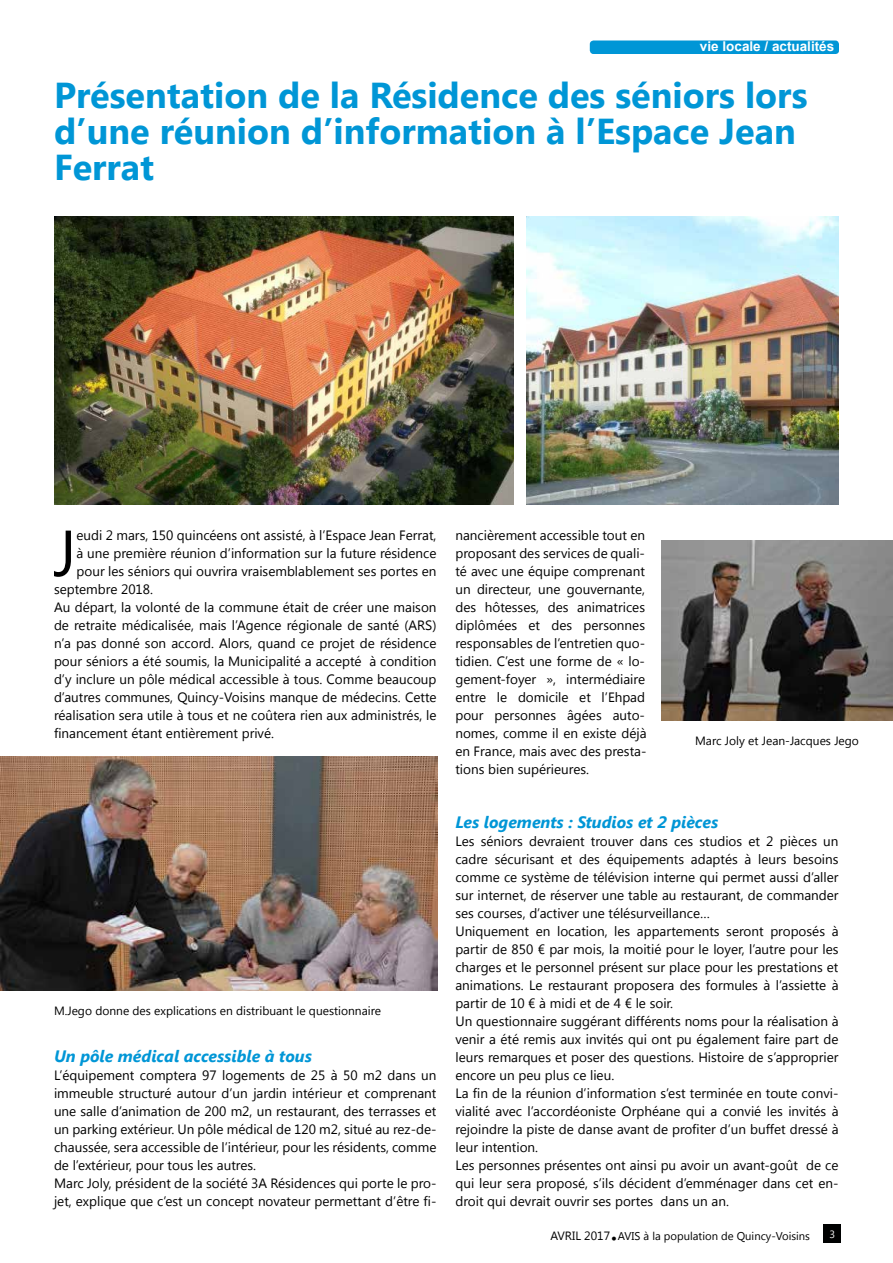
<style>
.page{position:relative;width:893px;height:1263px;background:#fff}
.page>*{position:absolute;margin:0;border:0;box-sizing:border-box;transform-origin:0 0}
.t1{font:64.95px "Segoe UI";color:#000}
.t2{font:700 36px/36px "Segoe UI";color:#0096d6}
.t3{font:36px "Segoe UI";color:#000}
.t4{font:italic 700 16.5px "Segoe UI";color:#0096d6}
.t5{font:13.5px/18px "Segoe UI";color:#000}
.t6{font:700 13.5px "Arial";color:#fff}
.t7{font:12px "Segoe UI";color:#000}
.t8{font:11.25px "Segoe UI";color:#000}
.t9{font:10.5px "Segoe UI";color:#fff}
</style>
<div class="page">
<div style="left:824px;top:1224px;width:17px;height:19px;background:#000101"></div>
<div style="left:590px;top:41px;width:249px;height:13px;background:#0096d6;border-radius:4px"></div>
<img style="left:54px;top:216px;width:459px;height:288px">
<img style="left:526px;top:216px;width:313px;height:288px">
<img style="left:662px;top:540px;width:231px;height:180px">
<img style="left:0;top:756px;width:438px;height:234px">
<p class="t6" style="left:700px;top:38px;width:136px">vie locale / actualités</p>
<h2 class="t2" style="left:54px;top:75px;width:755px">Présentation de la Résidence des séniors lors d’une réunion d’information à l’Espace Jean<br>Ferrat</h2>
<h1 class="t1" style="left:53px;top:508px;width:25px">J</h1>
<p class="t5" style="left:77px;top:526px;width:361px">eudi 2 mars, 150 quincéens ont assisté, à l’Espace Jean Ferrat,</p>
<p class="t5" style="left:77px;top:544px;width:361px">à une première réunion d’information sur la future résidence</p>
<p class="t5" style="left:77px;top:562px;width:361px">pour les séniors qui ouvrira vraisemblablement ses portes en</p>
<p class="t5" style="left:54px;top:580px;width:101px">septembre 2018.</p>
<p class="t5" style="left:54px;top:598px;width:384px">Au départ, la volonté de la commune était de créer une maison</p>
<p class="t5" style="left:54px;top:616px;width:384px">de retraite médicalisée, mais l’Agence régionale de santé (ARS)</p>
<p class="t5" style="left:54px;top:634px;width:384px">n’a pas donné son accord. Alors, quand ce projet de résidence</p>
<p class="t5" style="left:54px;top:652px;width:384px">pour séniors a été soumis, la Municipalité a accepté à condition</p>
<p class="t5" style="left:54px;top:670px;width:384px">d’y inclure un pôle médical accessible à tous. Comme beaucoup</p>
<p class="t5" style="left:54px;top:688px;width:384px">d’autres communes, Quincy-Voisins manque de médecins. Cette</p>
<p class="t5" style="left:54px;top:706px;width:384px">réalisation sera utile à tous et ne coûtera rien aux administrés, le</p>
<p class="t5" style="left:54px;top:724px;width:222px">financement étant entièrement privé.</p>
<p class="t7" style="left:54px;top:1003px;width:328px">M.Jego donne des explications en distribuant le questionnaire</p>
<p class="t4" style="left:54px;top:1044px;width:259px">Un pôle médical accessible à tous</p>
<p class="t5" style="left:54px;top:1066px;width:384px">L’équipement comptera 97 logements de 25 à 50 m2 dans un immeuble structuré autour d’un jardin intérieur et comprenant une salle d’animation de 200 m2, un restaurant, des terrasses et un parking extérieur. Un pôle médical de 120 m2, situé au rez-de&shy;chaussée, sera accessible de l’intérieur, pour les résidents, comme de l’extérieur, pour tous les autres.<br>Marc Joly, président de la société 3A Résidences qui porte le pro&shy;jet, explique que c’est un concept novateur permettant d’être fi-</p>
<p class="t5" style="left:455px;top:526px;width:193px;text-align:justify">nancièrement accessible tout en proposant des services de quali&shy;té avec une équipe comprenant un directeur, une gouvernante, des hôtesses, des animatrices diplômées et des personnes responsables de l’entretien quo&shy;tidien. C’est une forme de « lo&shy;gement-foyer », intermédiaire entre le domicile et l’Ehpad pour personnes âgées auto&shy;nomes, comme il en existe déjà en France, mais avec des presta&shy;tions bien supérieures.</p>
<p class="t4" style="left:455px;top:810px;width:264px">Les logements : Studios et 2 pièces</p>
<p class="t5" style="left:455px;top:832px;width:385px">Les séniors devraient trouver dans ces studios et 2 pièces un cadre sécurisant et des équipements adaptés à leurs besoins comme ce système de télévision interne qui permet aussi d’aller sur internet, de réserver une table au restaurant, de commander ses courses, d’activer une télésurveillance…<br>Uniquement en location, les appartements seront proposés à partir de 850 € par mois, la moitié pour le loyer, l’autre pour les charges et le personnel présent sur place pour les prestations et animations. Le restaurant proposera des formules à l’assiette à partir de 10 € à midi et de 4 € le soir.<br>Un questionnaire suggérant différents noms pour la réalisation à venir a été remis aux invités qui ont pu également faire part de leurs remarques et poser des questions. Histoire de s’approprier encore un peu plus ce lieu.<br>La fin de la réunion d’information s’est terminée en toute convi&shy;vialité avec l’accordéoniste Orphéane qui a convié les invités à rejoindre la piste de danse avant de profiter d’un buffet dressé à leur intention.<br>Les personnes présentes ont ainsi pu avoir un avant-goût de ce qui leur sera proposé, s’ils décident d’emménager dans cet en&shy;droit qui devrait ouvrir ses portes dans un an.</p>
<p class="t7" style="left:695px;top:732px;width:165px">Marc Joly et Jean-Jacques Jego</p>
<p class="t7" style="left:550px;top:1227px;width:61px">AVRIL 2017</p>
<h2 class="t3" style="left:610px;top:1202px;width:9px">.</h2>
<p class="t8" style="left:618px;top:1228px;width:194px">AVIS à la population de Quincy-Voisins</p>
<p class="t9" style="left:829px;top:1227px;width:7px">3</p>
</div>
